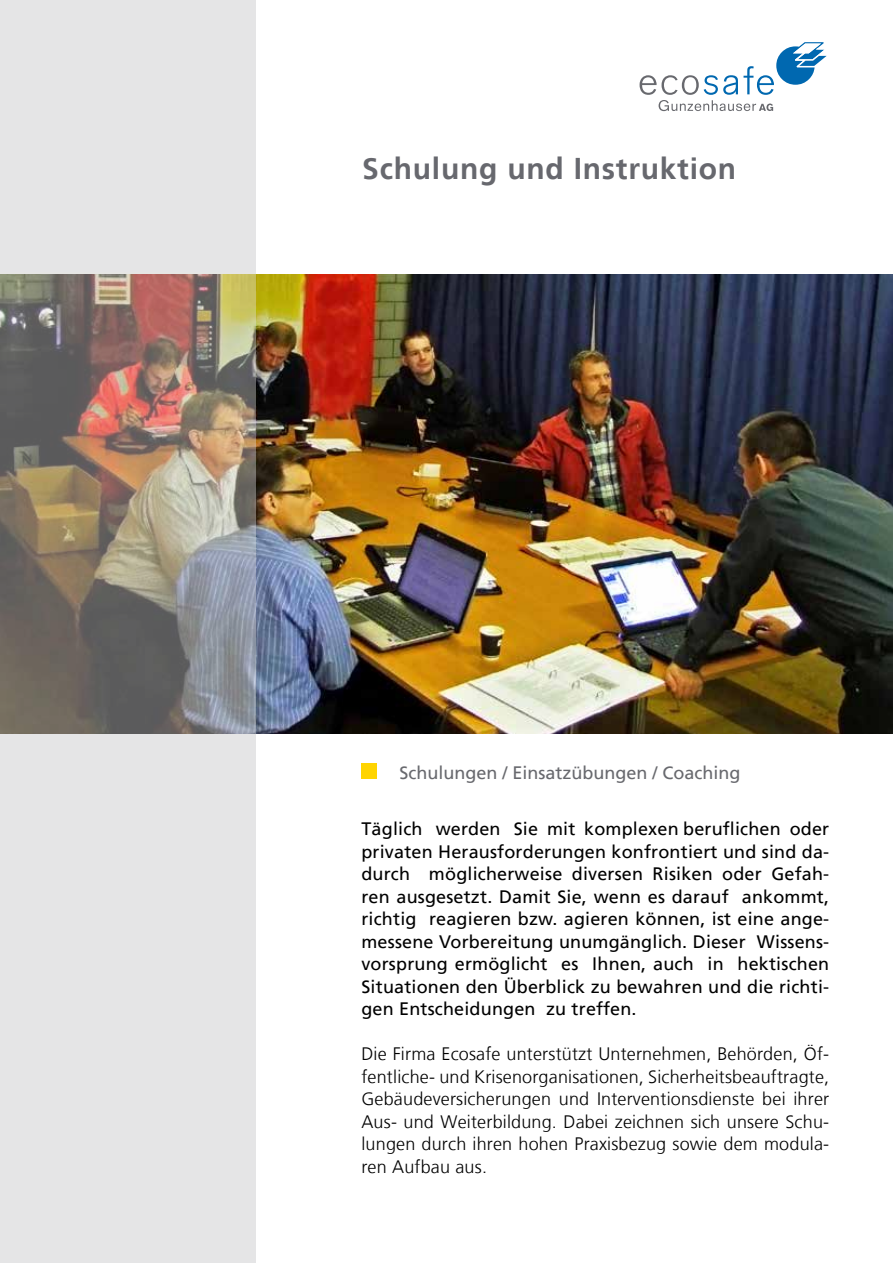
<style>
.page{position:relative;width:893px;height:1263px;background:#fff}
.page>*{position:absolute;margin:0;border:0;box-sizing:border-box;transform-origin:0 0}
.t1{font:700 30px "Frutiger LT";letter-spacing:.025em;color:#67686e}
.t2{font:18px/22.5px "Frutiger LT";letter-spacing:.01em;color:#000;text-align:justify}
.t3{font:300 18px/22.5px "Frutiger LT";letter-spacing:.01em;color:#000;text-align:justify}
.t4{font:18px "Frutiger LT";color:#68696e}
</style>
<div class="page">
<div style="left:0;top:733px;width:256px;height:530px;background:#e5e5e6"></div>
<div style="left:0;top:0;width:256px;height:272px;background:#e5e5e6"></div>
<svg style="left:640px;top:42px;width:187px;height:69px"></svg>
<div style="left:361px;top:763px;width:16px;height:16px;background:#ffd400"></div>
<img style="left:256px;top:275px;width:637px;height:458px">
<img style="left:0;top:272px;width:256px;height:461px">
<h1 class="t1" style="left:362px;top:151px;width:375px">Schulung und Instruktion</h1>
<p class="t4" style="left:399px;top:762px;width:343px">Schulungen / Einsatzübungen / Coaching</p>
<p class="t2" style="left:361px;top:818px;width:469px">Täglich werden Sie mit komplexen beruflichen oder privaten Herausforderungen konfrontiert und sind da&shy;durch möglicherweise diversen Risiken oder Gefah&shy;ren ausgesetzt. Damit Sie, wenn es darauf ankommt, richtig reagieren bzw. agieren können, ist eine ange&shy;messene Vorbereitung unumgänglich. Dieser Wissens&shy;vorsprung ermöglicht es Ihnen, auch in hektischen Situationen den Überblick zu bewahren und die richti&shy;gen Entscheidungen zu treffen.</p>
<p class="t3" style="left:361px;top:1043px;width:469px">Die Firma Ecosafe unterstützt Unternehmen, Behörden, Öf&shy;fentliche- und Krisenorganisationen, Sicherheitsbeauftragte, Gebäudeversicherungen und Interventionsdienste bei ihrer Aus- und Weiterbildung. Dabei zeichnen sich unsere Schu&shy;lungen durch ihren hohen Praxisbezug sowie dem modula&shy;ren Aufbau aus.</p>
</div>
